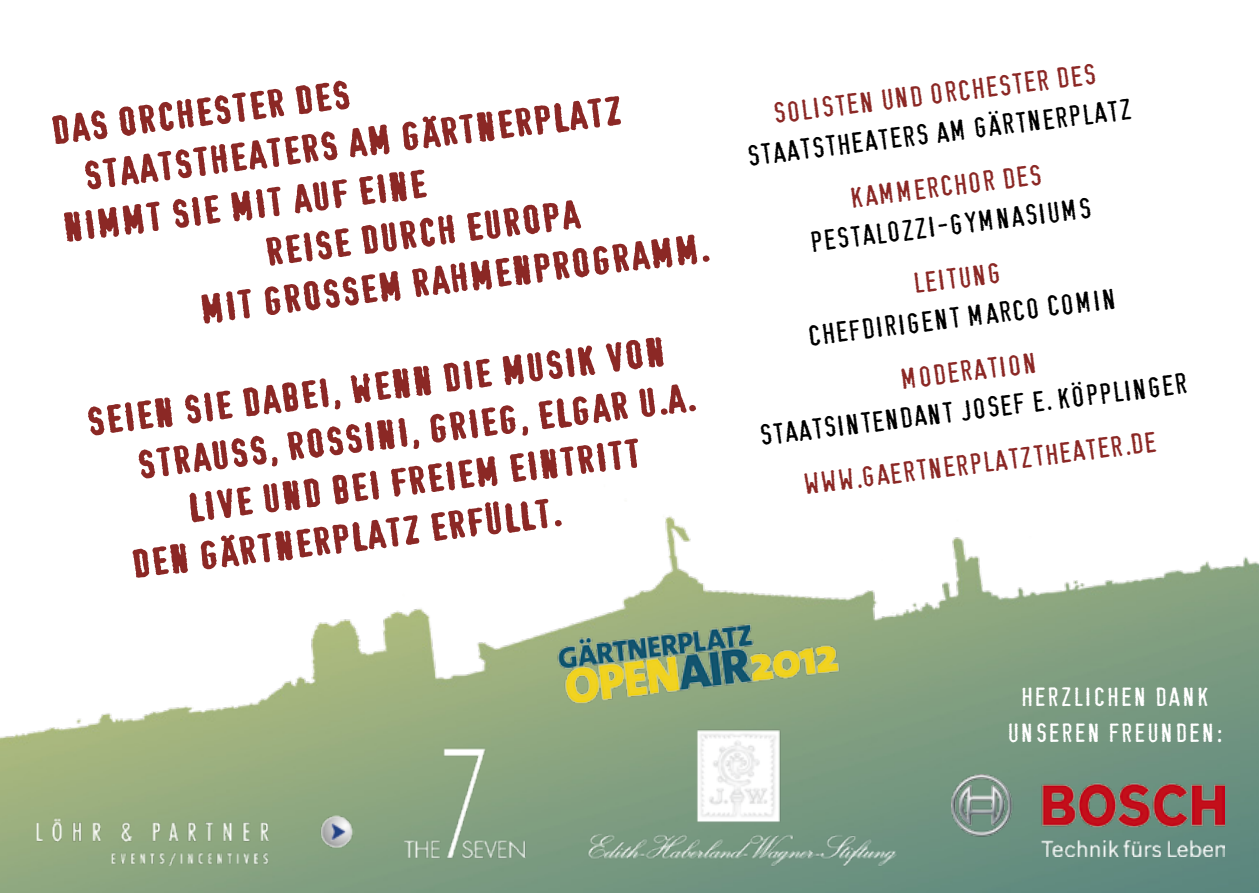
<style>
.page{position:relative;width:1259px;height:893px;background:#fff}
.page>*{position:absolute;margin:0;border:0;box-sizing:border-box;transform-origin:0 0}
.t1{font:45px "AF Le Buro Crade";color:#8b2825}
.t2{font:33px "AF Le Buro Beau";color:#000}
.t3{font:33px "AF Le Buro Beau";color:#8b2825}
.t4{font:30px/36px "AF Le Buro Beau";letter-spacing:.02em;color:#fff;text-align:center}
</style>
<div class="page">
<img style="left:0;top:516px;width:1259px;height:377px">
<img style="left:374px;top:735px;width:182px;height:132px">
<img style="left:951px;top:775px;width:273px;height:81px">
<img style="left:35px;top:816px;width:319px;height:50px">
<img style="left:549px;top:615px;width:298px;height:103px">
<img style="left:582px;top:725px;width:320px;height:147px">
<p class="t1" style="left:50px;top:110px;width:303px;rotate:-7deg">Das Orchester des</p>
<p class="t1" style="left:83px;top:156px;width:544px;rotate:-7deg">Staatstheaters am Gärtnerplatz</p>
<p class="t1" style="left:62px;top:207px;width:368px;rotate:-7deg">nimmt Sie mit auf eine</p>
<p class="t1" style="left:265px;top:232px;width:319px;rotate:-7deg">Reise durch Europa</p>
<p class="t1" style="left:199px;top:289px;width:514px;rotate:-7deg">mit großem Rahmenprogramm.</p>
<p class="t1" style="left:86px;top:402px;width:585px;rotate:-7deg">Seien Sie dabei, wenn die Musik von</p>
<p class="t1" style="left:137px;top:445px;width:563px;rotate:-7deg">Strauß, Rossini, Grieg, Elgar u.a.</p>
<p class="t1" style="left:187px;top:488px;width:458px;rotate:-7deg">live und bei freiem Eintritt</p>
<p class="t1" style="left:131px;top:544px;width:434px;rotate:-7deg">den Gärtnerplatz erfüllt.</p>
<p class="t3" style="left:773px;top:98px;width:328px;rotate:-7deg">SOLISTEN UND ORCHESTER DES</p>
<p class="t2" style="left:747px;top:140px;width:390px;rotate:-7deg">STAATSTHEATERS AM GÄRTNERPLATZ</p>
<p class="t3" style="left:850px;top:182px;width:195px;rotate:-7deg">KAMMERCHOR DES</p>
<p class="t2" style="left:810px;top:226px;width:286px;rotate:-7deg">PESTALOZZI-GYMNASIUMS</p>
<p class="t3" style="left:913px;top:268px;width:92px;rotate:-7deg">LEITUNG</p>
<p class="t2" style="left:808px;top:320px;width:313px;rotate:-7deg">CHEFDIRIGENT MARCO COMIN</p>
<p class="t3" style="left:900px;top:363px;width:140px;rotate:-7deg">MODERATION</p>
<p class="t2" style="left:759px;top:420px;width:433px;rotate:-7deg">STAATSINTENDANT JOSEF E. KÖPPLINGER</p>
<p class="t3" style="left:803px;top:469px;width:358px;rotate:-7deg">WWW.GAERTNERPLATZTHEATER.DE</p>
<p class="t4" style="left:1008px;top:678px;width:218px">HERZLICHEN DANK<br>UNSEREN FREUNDEN:</p>
</div>
